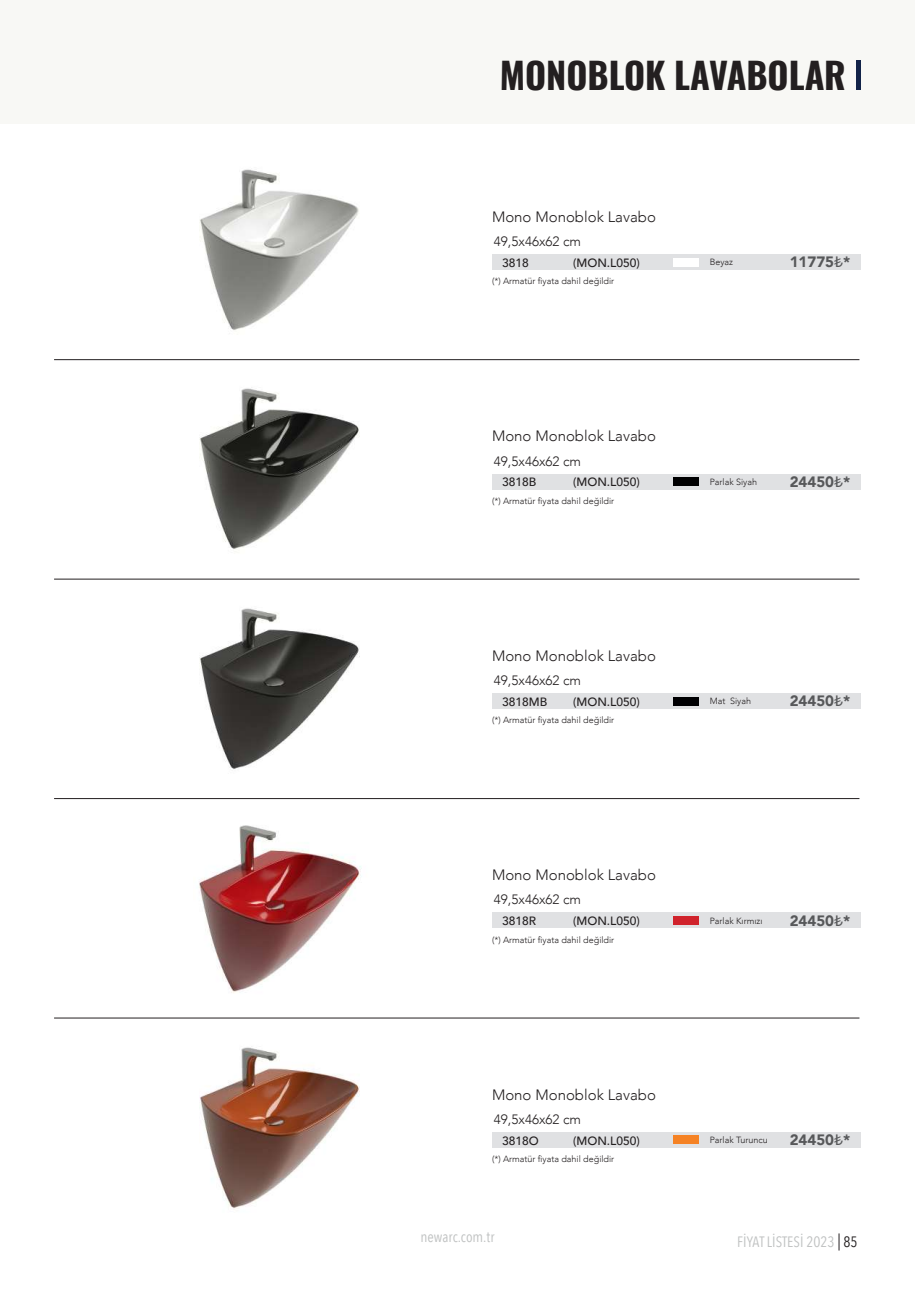
<style>
.page{position:relative;width:915px;height:1306px;background:#fff}
.page>*{position:absolute;margin:0;border:0;box-sizing:border-box;transform-origin:0 0}
.t1{font:700 36px "Oswald";color:#231f20}
.t2{font:300 15px "Avenir";color:#231f20}
.t3{font:900 15px "Avenir";color:#57585a}
.t4{font:15px "Avenir Next Condensed";color:#bfc1c1}
.t5{font:300 13.5px "Avenir";color:#231f20}
.t6{font:500 12px "Avenir";color:#231f20}
.t7{font:300 9px "Avenir";color:#231f20}
.s1{font-family:"Consolas";font-weight:400;font-size:16.5px}
.s2{color:#231f20}
</style>
<div class="page">
<svg style="left:838px;top:1233px;width:1px;height:17px"></svg>
<div style="left:0;top:0;width:914px;height:124px;background:#f8f8f5"></div>
<hr style="left:856px;top:60px;width:4px;height:30px;background:#122348">
<img style="left:199px;top:169px;width:160px;height:161px">
<div style="left:492px;top:254px;width:368px;height:16px;background:#e0e1e3"></div>
<div style="left:672px;top:258px;width:26px;height:8px;background:#fff"></div>
<hr style="left:54px;top:359px;width:805px;height:1px;background:#231f20">
<img style="left:199px;top:387px;width:160px;height:165px">
<div style="left:492px;top:473px;width:368px;height:16px;background:#e0e1e3"></div>
<div style="left:672px;top:477px;width:26px;height:9px;background:#000001"></div>
<hr style="left:54px;top:579px;width:805px;height:1px;background:#231f20">
<img style="left:199px;top:608px;width:160px;height:161px">
<div style="left:492px;top:693px;width:368px;height:16px;background:#e0e1e3"></div>
<div style="left:672px;top:696px;width:26px;height:9px;background:#000002"></div>
<hr style="left:54px;top:798px;width:805px;height:1px;background:#231f20">
<img style="left:199px;top:825px;width:163px;height:168px">
<div style="left:492px;top:912px;width:368px;height:16px;background:#e0e1e3"></div>
<div style="left:672px;top:916px;width:26px;height:8px;background:#d0232c"></div>
<hr style="left:54px;top:1017px;width:805px;height:1px;background:#231f20">
<img style="left:199px;top:1047px;width:160px;height:163px">
<div style="left:492px;top:1131px;width:368px;height:16px;background:#e0e1e3"></div>
<div style="left:672px;top:1135px;width:26px;height:9px;background:#f58224"></div>
<h1 class="t1" style="left:499px;top:43px;width:347px">MONOBLOK LAVABOLAR</h1>
<h2 class="t2" style="left:492px;top:208px;width:165px">Mono Monoblok Lavabo</h2>
<h3 class="t5" style="left:493px;top:233px;width:89px">49,5x46x62 cm</h3>
<h3 class="t6" style="left:502px;top:252px;width:28px">3818</h3>
<h3 class="t6" style="left:573px;top:252px;width:68px">(MON.L050)</h3>
<h2 class="t3" style="left:789px;top:249px;width:62px">11775<span class="s1">₺</span>*</h2>
<p class="t7" style="left:492px;top:276px;width:124px">(*) Armatür fiyata dahil değildir</p>
<p class="t7" style="left:709px;top:257px;width:25px">Beyaz</p>
<h2 class="t2" style="left:492px;top:427px;width:165px">Mono Monoblok Lavabo</h2>
<h3 class="t5" style="left:493px;top:453px;width:89px">49,5x46x62 cm</h3>
<h3 class="t6" style="left:502px;top:471px;width:36px">3818B</h3>
<h3 class="t6" style="left:573px;top:471px;width:68px">(MON.L050)</h3>
<h2 class="t3" style="left:789px;top:468px;width:62px">24450<span class="s1">₺</span>*</h2>
<p class="t7" style="left:492px;top:495px;width:124px">(*) Armatür fiyata dahil değildir</p>
<p class="t7" style="left:709px;top:476px;width:49px">Parlak Siyah</p>
<h2 class="t2" style="left:492px;top:647px;width:165px">Mono Monoblok Lavabo</h2>
<h3 class="t5" style="left:493px;top:672px;width:89px">49,5x46x62 cm</h3>
<h3 class="t6" style="left:502px;top:691px;width:47px">3818MB</h3>
<h3 class="t6" style="left:573px;top:691px;width:68px">(MON.L050)</h3>
<h2 class="t3" style="left:789px;top:688px;width:62px">24450<span class="s1">₺</span>*</h2>
<p class="t7" style="left:492px;top:714px;width:124px">(*) Armatür fiyata dahil değildir</p>
<p class="t7" style="left:709px;top:696px;width:43px">Mat Siyah</p>
<h2 class="t2" style="left:492px;top:866px;width:165px">Mono Monoblok Lavabo</h2>
<h3 class="t5" style="left:493px;top:891px;width:89px">49,5x46x62 cm</h3>
<h3 class="t6" style="left:502px;top:910px;width:36px">3818R</h3>
<h3 class="t6" style="left:573px;top:910px;width:68px">(MON.L050)</h3>
<h2 class="t3" style="left:789px;top:907px;width:62px">24450<span class="s1">₺</span>*</h2>
<p class="t7" style="left:492px;top:934px;width:124px">(*) Armatür fiyata dahil değildir</p>
<p class="t7" style="left:709px;top:915px;width:54px">Parlak Kırmızı</p>
<h2 class="t2" style="left:492px;top:1085px;width:165px">Mono Monoblok Lavabo</h2>
<h3 class="t5" style="left:493px;top:1111px;width:89px">49,5x46x62 cm</h3>
<h3 class="t6" style="left:502px;top:1130px;width:38px">3818O</h3>
<h3 class="t6" style="left:573px;top:1130px;width:68px">(MON.L050)</h3>
<h2 class="t3" style="left:789px;top:1126px;width:62px">24450<span class="s1">₺</span>*</h2>
<p class="t7" style="left:492px;top:1153px;width:124px">(*) Armatür fiyata dahil değildir</p>
<p class="t7" style="left:709px;top:1134px;width:60px">Parlak Turuncu</p>
<h2 class="t4" style="left:420px;top:1224px;width:75px">newarc.com.tr</h2>
<h2 class="t4" style="left:737px;top:1228px;width:122px">FİYAT LİSTESİ 2023 <span class="s2">85</span></h2>
</div>
